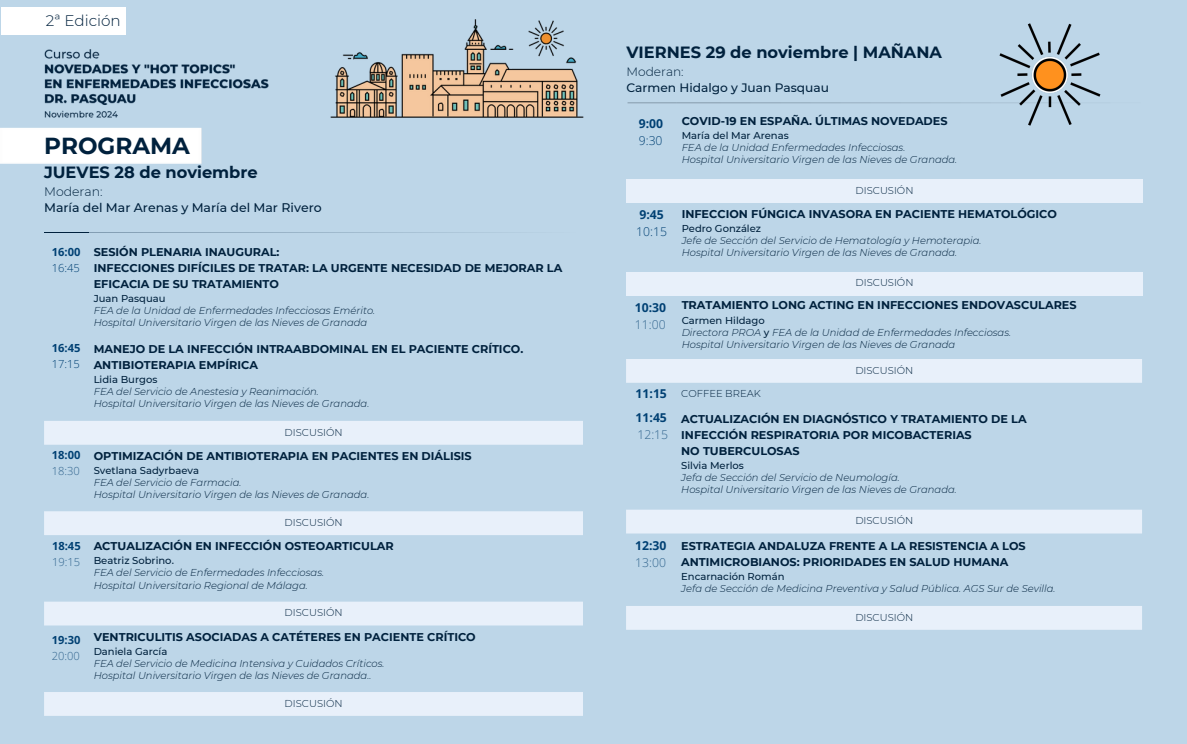
<style>
.page{position:relative;width:1187px;height:744px;background:#fff}
.page>*{position:absolute;margin:0;border:0;box-sizing:border-box;transform-origin:0 0}
.t1{font:700 23.12px "Montserrat";color:#00213d}
.t2{font:700 16.25px "Montserrat";color:#00213d}
.t3{font:300 15.25px "Montserrat";color:#00213d}
.t4{font:500 12.5px/16px "Montserrat";color:#00213d}
.t5{font:700 12.25px/16.9px "Open Sans";color:#004073}
.t6{font:500 12.25px/16px "Montserrat";color:#00213d}
.t7{font:300 12.25px/16.9px "Open Sans";color:#004073}
.t8{font:300 12.25px "Open Sans";color:#33668f}
.t9{font:700 11.25px/16px "Montserrat";color:#00213d}
.t10{font:700 11.12px/16px "Open Sans";color:#004073}
.t11{font:italic 300 10px/12.2px "Montserrat";color:#00213d}
.t12{font:300 10px "Montserrat";color:#00213d}
.s1{font-weight:300}
.s2{font-weight:500;font-style:normal}
.s3{font-weight:300;color:#33668f}
.s4{font-weight:700}
</style>
<div class="page">
<div style="left:0;top:0;width:1187px;height:743px;background:#bdd6e8"></div>
<div style="left:1px;top:7px;width:125px;height:28px;background:#fff"></div>
<img style="left:0;top:49px;width:269px;height:115px">
<svg style="left:44px;top:421px;width:539px;height:294px"></svg>
<hr style="left:44px;top:232px;width:44px;height:1px;background:#00213d">
<hr style="left:88px;top:232px;width:495px;height:1px;background:#00213d">
<img style="left:330px;top:19px;width:254px;height:99px">
<svg style="left:626px;top:359px;width:516px;height:270px"></svg>
<div style="left:626px;top:271px;width:516px;height:24px;background:#e8f0fa"></div>
<div style="left:626px;top:179px;width:516px;height:24px;background:#e8f0fa"></div>
<img style="left:627px;top:23px;width:474px;height:103px">
<h2 class="t3" style="left:46px;top:12px;width:76px">2ª Edición</h2>
<h3 class="t1" style="left:44px;top:131px;width:147px">PROGRAMA</h3>
<h3 class="t2" style="left:44px;top:162px;width:215px">JUEVES 28 de noviembre</h3>
<h3 class="t4" style="left:44px;top:183px;width:279px"><span class="s1">Moderan:<br></span>María del Mar Arenas y María del Mar Rivero</h3>
<h3 class="t10" style="left:52px;top:243px;width:30px">16:00<br><span class="s1">16:45</span></h3>
<p class="t9" style="left:94px;top:244px;width:470px">SESIÓN PLENARIA INAUGURAL:<br>INFECCIONES DIFÍCILES DE TRATAR: LA URGENTE NECESIDAD DE MEJORAR LA<br>EFICACIA DE SU TRATAMIENTO</p>
<p class="t11" style="left:94px;top:292px;width:283px"><span class="s2">Juan Pasquau<br></span>FEA de la Unidad de Enfermedades Infecciosas Emérito.<br>Hospital Universitario Virgen de las Nieves de Granada</p>
<p class="t10" style="left:52px;top:340px;width:30px">16:45<br><span class="s1">17:15</span></p>
<h4 class="t9" style="left:94px;top:340px;width:431px">MANEJO DE LA INFECCIÓN INTRAABDOMINAL EN EL PACIENTE CRÍTICO.<br>ANTIBIOTERAPIA EMPÍRICA</h4>
<h3 class="t11" style="left:94px;top:373px;width:277px"><span class="s2">Lidia Burgos<br></span>FEA del Servicio de Anestesia y Reanimación.<br>Hospital Universitario Virgen de las Nieves de Granada.</h3>
<p class="t12" style="left:285px;top:426px;width:59px">DISCUSIÓN</p>
<p class="t10" style="left:52px;top:447px;width:30px">18:00<br><span class="s3">18:30</span></p>
<h4 class="t9" style="left:94px;top:447px;width:380px">OPTIMIZACIÓN DE ANTIBIOTERAPIA EN PACIENTES EN DIÁLISIS</h4>
<h3 class="t11" style="left:94px;top:464px;width:277px"><span class="s2">Svetlana Sadyrbaeva<br></span>FEA del Servicio de Farmacia.<br>Hospital Universitario Virgen de las Nieves de Granada.</h3>
<p class="t12" style="left:285px;top:516px;width:59px">DISCUSIÓN</p>
<h3 class="t10" style="left:52px;top:537px;width:30px">18:45<br><span class="s3">19:15</span></h3>
<p class="t9" style="left:94px;top:538px;width:301px">ACTUALIZACIÓN EN INFECCIÓN OSTEOARTICULAR</p>
<p class="t11" style="left:94px;top:554px;width:232px"><span class="s2">Beatriz Sobrino.<br></span>FEA del Servicio de Enfermedades Infecciosas.<br>Hospital Universitario Regional de Málaga.</p>
<h4 class="t10" style="left:52px;top:631px;width:30px">19:30<br><span class="s3">20:00</span></h4>
<h2 class="t12" style="left:285px;top:606px;width:59px">DISCUSIÓN</h2>
<p class="t9" style="left:94px;top:628px;width:384px">VENTRICULITIS ASOCIADAS A CATÉTERES EN PACIENTE CRÍTICO</p>
<p class="t11" style="left:94px;top:644px;width:292px"><span class="s2">Daniela García<br></span>FEA del Servicio de Medicina Intensiva y Cuidados Críticos.<br>Hospital Universitario Virgen de las Nieves de Granada..</p>
<h4 class="t12" style="left:285px;top:697px;width:59px">DISCUSIÓN</h4>
<h2 class="t2" style="left:626px;top:43px;width:317px">VIERNES 29 de noviembre | MAÑANA</h2>
<h2 class="t6" style="left:626px;top:64px;width:204px"><span class="s1">Moderan:<br></span>Carmen Hidalgo y Juan Pasquau</h2>
<h2 class="t5" style="left:639px;top:114px;width:26px">9:00<br><span class="s1">9:30</span></h2>
<p class="t9" style="left:682px;top:112px;width:267px">COVID-19 EN ESPAÑA. ÚLTIMAS NOVEDADES</p>
<h4 class="t11" style="left:682px;top:129px;width:277px"><span class="s2">María del Mar Arenas<br></span>FEA de la Unidad Enfermedades Infecciosas.<br>Hospital Universitario Virgen de las Nieves de Granada.</h4>
<p class="t12" style="left:856px;top:184px;width:59px">DISCUSIÓN</p>
<h2 class="t7" style="left:636px;top:206px;width:32px"><span class="s4">9:45<br></span>10:15</h2>
<p class="t9" style="left:682px;top:206px;width:377px">INFECCION FÚNGICA INVASORA EN PACIENTE HEMATOLÓGICO</p>
<p class="t11" style="left:682px;top:222px;width:301px"><span class="s2">Pedro González<br></span>Jefe de Sección del Servicio de Hematología y Hemoterapia.<br>Hospital Universitario Virgen de las Nieves de Granada.</p>
<h4 class="t12" style="left:856px;top:276px;width:59px">DISCUSIÓN</h4>
<h4 class="t5" style="left:635px;top:299px;width:33px">10:30<br><span class="s3">11:00</span></h4>
<h2 class="t9" style="left:682px;top:297px;width:396px">TRATAMIENTO LONG ACTING EN INFECCIONES ENDOVASCULARES</h2>
<h4 class="t11" style="left:682px;top:314px;width:331px"><span class="s2">Carmen Hildago<br></span>Directora PROA <span class="s2">y</span> FEA de la Unidad de Enfermedades Infecciosas.<br>Hospital Universitario Virgen de las Nieves de Granada</h4>
<h2 class="t12" style="left:855px;top:364px;width:59px">DISCUSIÓN</h2>
<h4 class="t5" style="left:636px;top:381px;width:33px;line-height:24.4px">11:15<br>11:45</h4>
<h4 class="t8" style="left:637px;top:426px;width:32px">12:15</h4>
<h2 class="t12" style="left:681px;top:387px;width:81px">COFFEE BREAK</h2>
<h1 class="t9" style="left:681px;top:411px;width:347px">ACTUALIZACIÓN EN DIAGNÓSTICO Y TRATAMIENTO DE LA<br>INFECCIÓN RESPIRATORIA POR MICOBACTERIAS<br>NO TUBERCULOSAS</h1>
<h1 class="t11" style="left:681px;top:459px;width:277px"><span class="s2">Silvia Merlos<br></span>Jefa de Sección del Servicio de Neumología.<br>Hospital Universitario Virgen de las Nieves de Granada.</h1>
<p class="t12" style="left:855px;top:514px;width:59px">DISCUSIÓN</p>
<h2 class="t5" style="left:635px;top:536px;width:33px">12:30<br><span class="s3">13:00</span></h2>
<p class="t9" style="left:681px;top:537px;width:346px">ESTRATEGIA ANDALUZA FRENTE A LA RESISTENCIA A LOS<br>ANTIMICROBIANOS: PRIORIDADES EN SALUD HUMANA</p>
<p class="t11" style="left:681px;top:570px;width:376px"><span class="s2">Encarnación Román<br></span>Jefa de Sección de Medicina Preventiva y Salud Pública. AGS Sur de Sevilla.</p>
<h4 class="t12" style="left:855px;top:611px;width:59px">DISCUSIÓN</h4>
</div>
